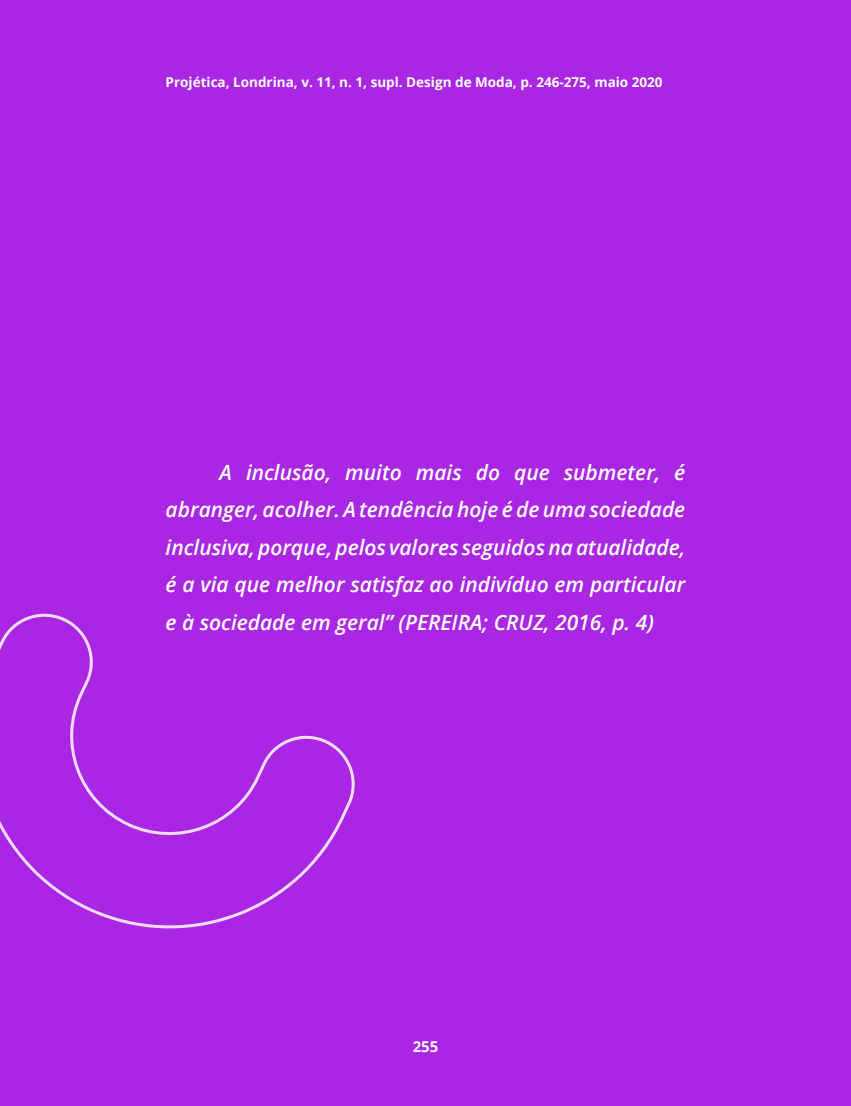
<style>
.page{position:relative;width:851px;height:1106px;background:#fff}
.page>*{position:absolute;margin:0;border:0;box-sizing:border-box;transform-origin:0 0}
.t1{font:italic 600 21px/37.5px "Open Sans";color:#fff;text-align:justify}
.t2{font:700 15px "Open Sans";color:#fff}
.t3{font:700 13.5px "Open Sans";color:#fff}
</style>
<div class="page">
<div style="left:0;top:0;width:850px;height:1106px;background:#a927e3"></div>
<svg style="left:0;top:613px;width:355px;height:316px"></svg>
<p class="t3" style="left:166px;top:72px;width:498px">Projética, Londrina, v. 11, n. 1, supl. Design de Moda, p. 246-275, maio 2020</p>
<p class="t1" style="left:166px;top:453px;width:521px;text-indent:54px">A inclusão, muito mais do que submeter, é abranger, acolher. A tendência hoje é de uma sociedade inclusiva, porque, pelos valores seguidos na atualidade, é a via que melhor satisfaz ao indivíduo em particular e à sociedade em geral” (PEREIRA; CRUZ, 2016, p. 4)</p>
<p class="t2" style="left:412px;top:1035px;width:27px">255</p>
</div>
